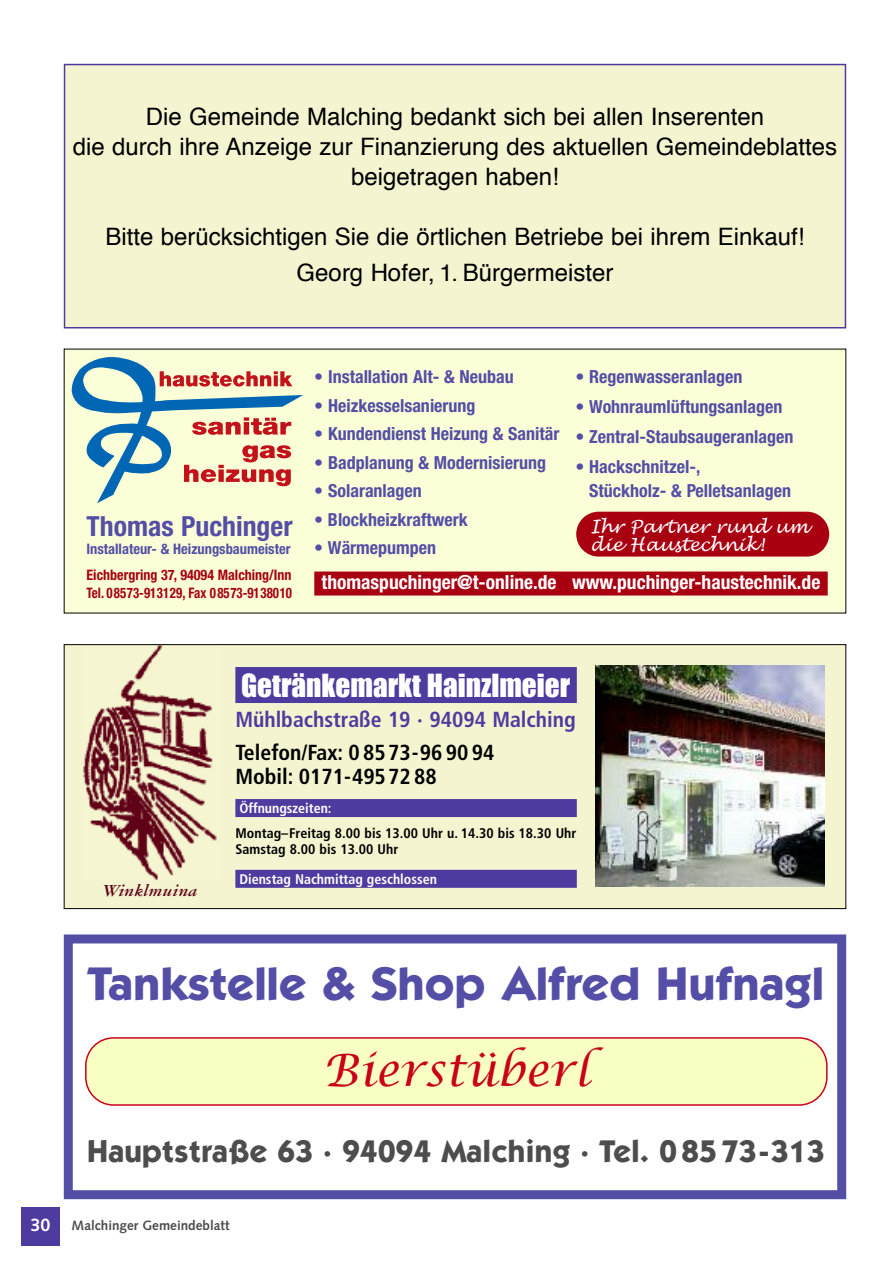
<style>
.page{position:relative;width:893px;height:1263px;background:#fff}
.page>*{position:absolute;margin:0;border:0;box-sizing:border-box;transform-origin:0 0}
.t1{font:700 46.2px "Kabel ITCBQ";color:#544ea6;scale:1.04 1}
.t2{font:italic 45px "Lucida Calligraphy";color:#ca0016}
.t3{font:700 31.5px "Itc Kabel";letter-spacing:.01em;color:#4d4d4d}
.t4{font:29.25px "Impact";color:#fff}
.t5{font:700 condensed 27.75px "Helvetica Neue";color:#544ea6}
.t6{font:24px/30px "Helvetica";color:#000;text-align:center}
.t7{font:700 condensed 21.75px/24px "Frutiger";color:#000}
.t8{font:700 condensed 21.75px "Frutiger";color:#4e3b9f}
.t9{font:700 condensed 19.5px "Helvetica Neue";color:#fff}
.t10{font:700 condensed 18px/24px "Helvetica Neue";color:#544ea6}
.t11{font:italic 18px/18px "Lucida Handwriting";color:#fff}
.t12{font:18px "Garamond Three Bold Italic Os F";color:#5f0016}
.t13{font:700 condensed 14.4px/18px "Helvetica Neue";color:#a80011}
.t14{font:700 condensed 14.4px "Helvetica Neue";color:#544ea6}
.t15{font:700 condensed 13.95px/16.5px "Frutiger";letter-spacing:.005em;color:#000}
.t16{font:700 condensed 13.95px "Frutiger";color:#fff}
.t17{font:700 13.5px "Syntax";color:#4d4d4d}
.s1{font-size:18px;color:#fff}
</style>
<div class="page">
<div style="left:21px;top:1208px;width:39px;height:38px;background:#4e3b9f"></div>
<div style="left:64px;top:349px;width:782px;height:264px;background:#fbffd7"></div>
<svg style="left:72px;top:357px;width:231px;height:146px"></svg>
<div style="left:314px;top:571px;width:514px;height:24px;background:#a80011"></div>
<div style="left:576px;top:512px;width:253px;height:45px;background:#a80011;border-radius:22px"></div>
<div style="left:64px;top:645px;width:782px;height:263px;background:#f4f4d0"></div>
<img style="left:83px;top:646px;width:134px;height:234px">
<div style="left:64px;top:644px;width:782px;height:265px;border:1px solid #000"></div>
<div style="left:235px;top:667px;width:342px;height:36px;background:#4e3b9f"></div>
<div style="left:235px;top:799px;width:342px;height:18px;background:#4e3b9f"></div>
<div style="left:235px;top:870px;width:342px;height:18px;background:#4e3b9f"></div>
<img style="left:595px;top:665px;width:230px;height:222px">
<div style="left:64px;top:934px;width:782px;height:265px;border:9px solid #544ea6"></div>
<svg style="left:85px;top:1037px;width:743px;height:69px;background:#f6f3bc"></svg>
<div style="left:65px;top:65px;width:780px;height:262px;background:#f4f4d0"></div>
<div style="left:64px;top:64px;width:782px;height:264px;border:2px solid #4e3b9f"></div>
<h3 class="t6" style="left:73px;top:104px;width:766px">Die Gemeinde Malching bedankt sich bei allen Inserenten<br>die durch ihre Anzeige zur Finanzierung des aktuellen Gemeindeblattes beigetragen haben!</h3>
<h3 class="t6" style="left:106px;top:220px;width:700px;line-height:36.5px">Bitte berücksichtigen Sie die örtlichen Betriebe bei ihrem Einkauf!<br>Georg Hofer, 1. Bürgermeister</h3>
<h3 class="t5" style="left:87px;top:516px;width:208px">Thomas Puchinger</h3>
<p class="t14" style="left:87px;top:544px;width:205px">Installateur- &amp; Heizungsbaumeister</p>
<p class="t13" style="left:87px;top:567px;width:207px">Eichbergring 37, 94094 Malching/Inn<br>Tel. 08573-913129, Fax 08573-9138010</p>
<p class="t10" style="left:314px;top:366px;width:201px">• Installation Alt- &amp; Neubau</p>
<p class="t10" style="left:314px;top:395px;width:163px">• Heizkesselsanierung</p>
<p class="t10" style="left:314px;top:423px;width:247px">• Kundendienst Heizung &amp; Sanitär</p>
<p class="t10" style="left:314px;top:452px;width:233px">• Badplanung &amp; Modernisierung</p>
<p class="t10" style="left:314px;top:480px;width:109px">• Solaranlagen</p>
<p class="t10" style="left:314px;top:509px;width:155px">• Blockheizkraftwerk</p>
<p class="t10" style="left:314px;top:537px;width:123px">• Wärmepumpen</p>
<p class="t10" style="left:576px;top:366px;width:168px">• Regenwasseranlagen</p>
<p class="t10" style="left:576px;top:396px;width:208px">• Wohnraumlüftungsanlagen</p>
<p class="t10" style="left:576px;top:426px;width:219px">• Zentral-Staubsaugeranlagen</p>
<p class="t10" style="left:589px;top:456px;width:203px;text-indent:-14px">• Hackschnitzel-,<br>Stückholz- &amp; Pelletsanlagen</p>
<p class="t11" style="left:590px;top:518px;width:220px">Ihr Partner rund um die Haustechnik!</p>
<p class="t9" style="left:322px;top:575px;width:500px">thomaspuchinger@t-online.de www.puchinger-haustechnik.de</p>
<p class="t12" style="left:104px;top:884px;width:95px">Winklmuina</p>
<h3 class="t4" style="left:241px;top:667px;width:331px">Getränkemarkt Hainzlmeier</h3>
<p class="t8" style="left:235px;top:711px;width:342px">Mühlbachstraße 19 · 94094 Malching</p>
<p class="t7" style="left:235px;top:742px;width:261px">Telefon/Fax: 0 8573-96 90 94<br>Mobil: 0171-49572 88</p>
<p class="t16" style="left:239px;top:802px;width:94px">Öffnungszeiten:</p>
<p class="t15" style="left:235px;top:826px;width:343px">Montag–Freitag 8.00 bis 13.00 Uhr u. 14.30 bis 18.30 Uhr<br>Samstag 8.00 bis 13.00 Uhr</p>
<p class="t16" style="left:239px;top:873px;width:199px">Dienstag Nachmittag geschlossen</p>
<h1 class="t1" style="left:88px;top:958px;width:710px">Tankstelle &amp; Shop Alfred Hufnagl</h1>
<h2 class="t2" style="left:323px;top:1039px;width:268px">Bierstüberl</h2>
<h3 class="t3" style="left:87px;top:1140px;width:739px">Hauptstraße 63 · 94094 Malching · Tel. 0 8573-313</h3>
<p class="t17" style="left:30px;top:1220px;width:201px"><span class="s1">30</span> Malchinger Gemeindeblatt</p>
</div>
